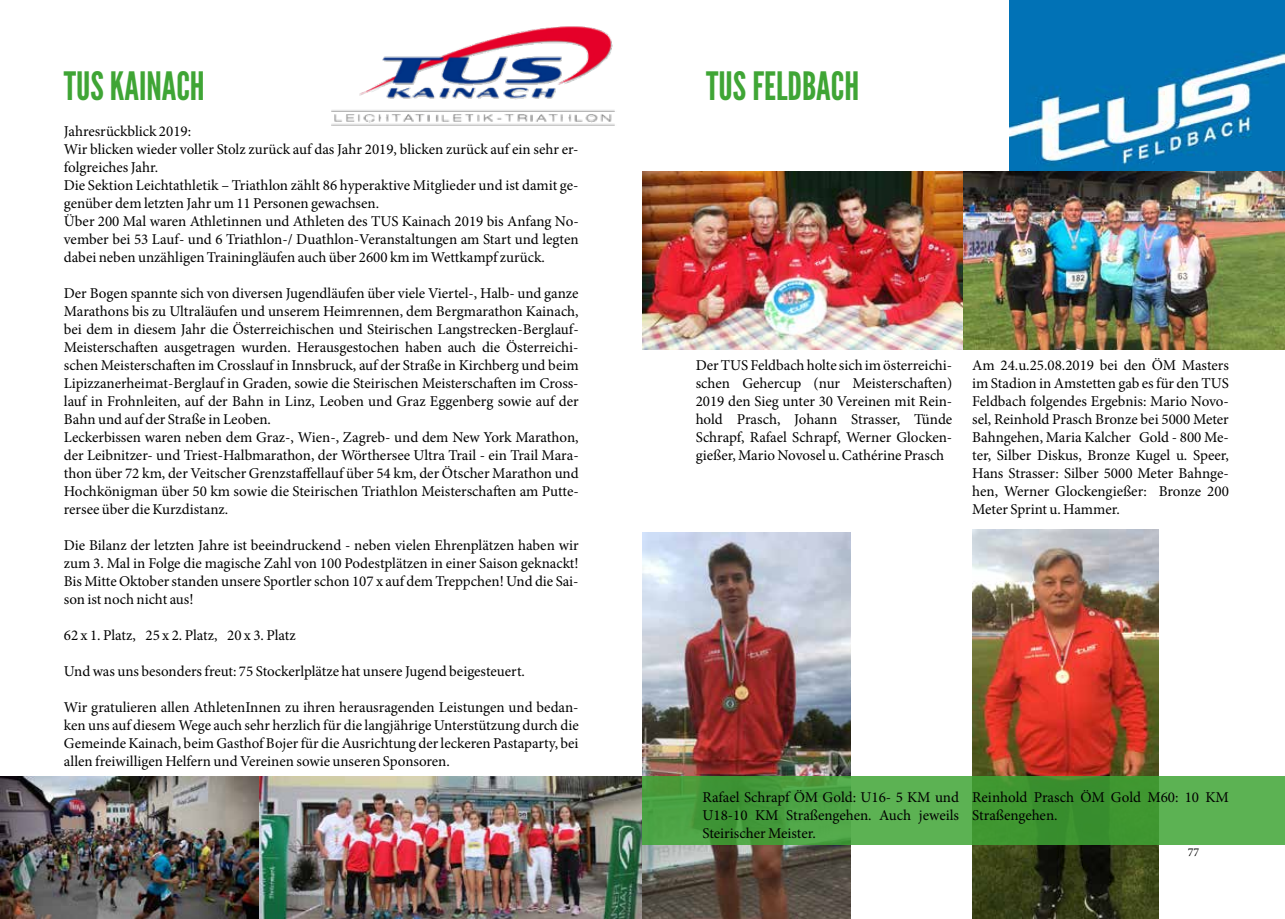
<style>
.page{position:relative;width:1285px;height:919px;background:#fff}
.page>*{position:absolute;margin:0;border:0;box-sizing:border-box;transform-origin:0 0}
.t1{font:39px "League Gothic";color:#3fa535}
.t2{font:15px/18px "Minion Pro";color:#000;text-align:justify}
.t3{font:12px "Minion Pro";color:#000}
</style>
<div class="page">
<img style="left:331px;top:26px;width:284px;height:100px">
<img style="left:0;top:776px;width:642px;height:142px">
<img style="left:1009px;top:0;width:275px;height:172px">
<img style="left:642px;top:172px;width:642px;height:177px">
<img style="left:972px;top:529px;width:186px;height:389px">
<img style="left:642px;top:532px;width:208px;height:386px">
<svg style="left:642px;top:776px;width:642px;height:69px;background:#4ca241"></svg>
<h1 class="t1" style="left:64px;top:63px;width:142px">TUS KAINACH</h1>
<p class="t2" style="left:64px;top:122px;width:516px;text-align:left">Jahresrückblick 2019:<br>Wir blicken wieder voller Stolz zurück auf das Jahr 2019, blicken zurück auf ein sehr er&shy;folgreiches Jahr.<br>Die Sektion Leichtathletik – Triathlon zählt 86 hyperaktive Mitglieder und ist damit ge&shy;genüber dem letzten Jahr um 11 Personen gewachsen.<br>Über 200 Mal waren Athletinnen und Athleten des TUS Kainach 2019 bis Anfang No&shy;vember bei 53 Lauf- und 6 Triathlon-/ Duathlon-Veranstaltungen am Start und legten dabei neben unzähligen Trainingläufen auch über 2600 km im Wettkampf zurück.</p>
<p class="t2" style="left:64px;top:284px;width:516px;text-align:left">Der Bogen spannte sich von diversen Jugendläufen über viele Viertel-, Halb- und ganze Marathons bis zu Ultraläufen und unserem Heimrennen, dem Bergmarathon Kainach, bei dem in diesem Jahr die Österreichischen und Steirischen Langstrecken-Berglauf-Meisterschaften ausgetragen wurden. Herausgestochen haben auch die Österreichi&shy;schen Meisterschaften im Crosslauf in Innsbruck, auf der Straße in Kirchberg und beim Lipizzanerheimat-Berglauf in Graden, sowie die Steirischen Meisterschaften im Cross&shy;lauf in Frohnleiten, auf der Bahn in Linz, Leoben und Graz Eggenberg sowie auf der Bahn und auf der Straße in Leoben.<br>Leckerbissen waren neben dem Graz-, Wien-, Zagreb- und dem New York Marathon, der Leibnitzer- und Triest-Halbmarathon, der Wörthersee Ultra Trail - ein Trail Mara&shy;thon über 72 km, der Veitscher Grenzstaffellauf über 54 km, der Ötscher Marathon und Hochkönigman über 50 km sowie die Steirischen Triathlon Meisterschaften am Putte&shy;rersee über die Kurzdistanz.</p>
<p class="t2" style="left:64px;top:536px;width:516px">Die Bilanz der letzten Jahre ist beeindruckend - neben vielen Ehrenplätzen haben wir zum 3. Mal in Folge die magische Zahl von 100 Podestplätzen in einer Saison geknackt!<br>Bis Mitte Oktober standen unsere Sportler schon 107 x auf dem Treppchen! Und die Sai&shy;son ist noch nicht aus!</p>
<p class="t2" style="left:64px;top:626px;width:233px">62 x 1. Platz, 25 x 2. Platz, 20 x 3. Platz</p>
<p class="t2" style="left:64px;top:662px;width:462px">Und was uns besonders freut: 75 Stockerlplätze hat unsere Jugend beigesteuert.</p>
<p class="t2" style="left:64px;top:698px;width:516px">Wir gratulieren allen AthletenInnen zu ihren herausragenden Leistungen und bedan&shy;ken uns auf diesem Wege auch sehr herzlich für die langjährige Unterstützung durch die Gemeinde Kainach, beim Gasthof Bojer für die Ausrichtung der leckeren Pastaparty, bei allen freiwilligen Helfern und Vereinen sowie unseren Sponsoren.</p>
<h1 class="t1" style="left:706px;top:63px;width:154px">TUS FELDBACH</h1>
<p class="t2" style="left:695px;top:356px;width:258px">Der TUS Feldbach holte sich im österreichi&shy;schen Gehercup (nur Meisterschaften)<br>2019 den Sieg unter 30 Vereinen mit Rein&shy;hold Prasch, Johann Strasser, Tünde Schrapf, Rafael Schrapf, Werner Glocken&shy;gießer, Mario Novosel u. Cathérine Prasch</p>
<p class="t2" style="left:972px;top:356px;width:258px">Am 24.u.25.08.2019 bei den ÖM Masters im Stadion in Amstetten gab es für den TUS Feldbach folgendes Ergebnis: Mario Novo&shy;sel, Reinhold Prasch Bronze bei 5000 Meter Bahngehen, Maria Kalcher Gold - 800 Me&shy;ter, Silber Diskus, Bronze Kugel u. Speer, Hans Strasser: Silber 5000 Meter Bahnge&shy;hen, Werner Glockengießer: Bronze 200<br>Meter Sprint u. Hammer.</p>
<p class="t2" style="left:702px;top:788px;width:258px">Rafael Schrapf ÖM Gold: U16- 5 KM und U18-10 KM Straßengehen. Auch jeweils Steirischer Meister.</p>
<p class="t2" style="left:972px;top:788px;width:258px">Reinhold Prasch ÖM Gold M60: 10 KM<br>Straßengehen.</p>
<p class="t3" style="left:1187px;top:844px;width:13px">77</p>
</div>
